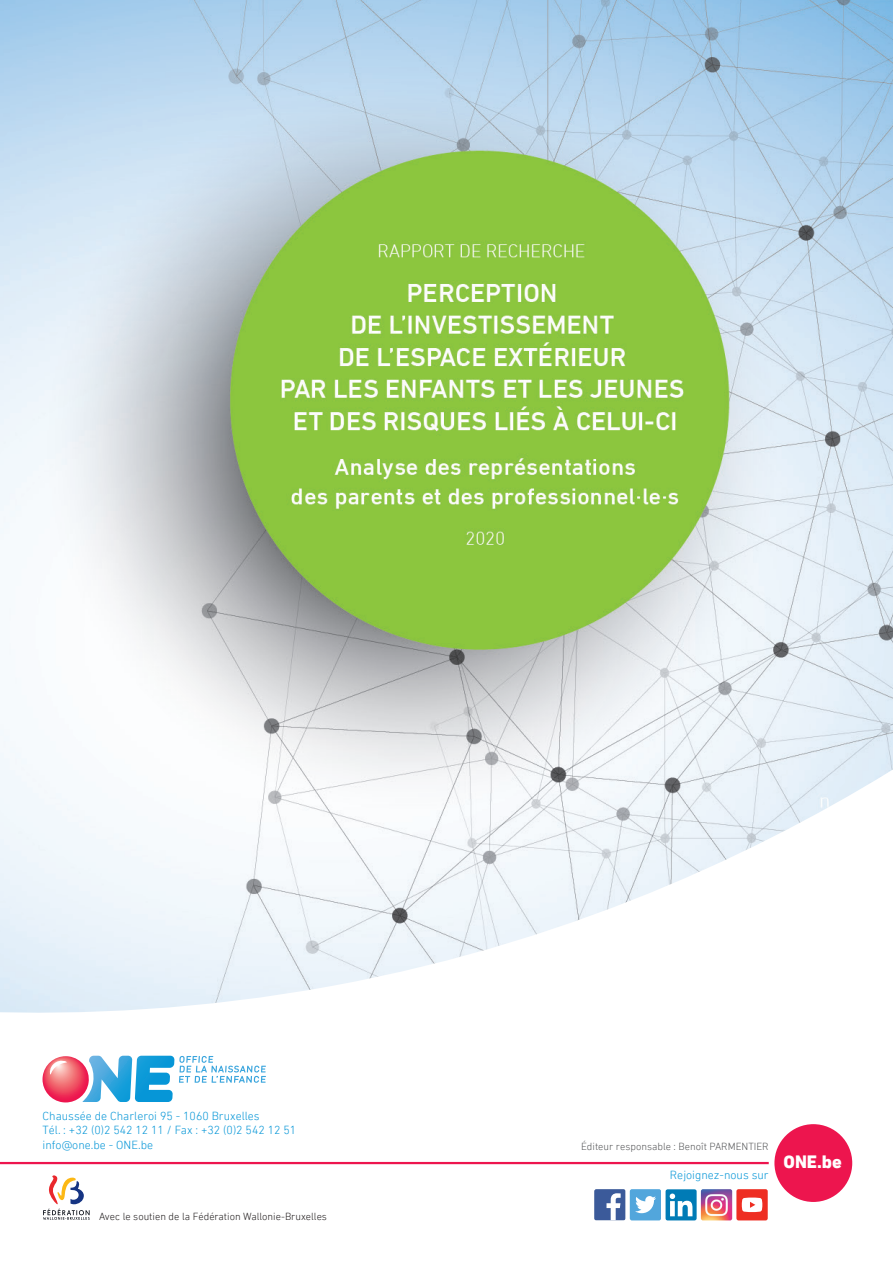
<style>
.page{position:relative;width:893px;height:1263px;background:#fff}
.page>*{position:absolute;margin:0;border:0;box-sizing:border-box;transform-origin:0 0}
.t1{font:800 18.3px "DIN Next LT Pro";color:#fff}
.t2{font:300 12px/14.4px "DIN Next LT Pro";color:#0696d7}
.t3{font:300 10.5px "DIN Next LT Pro";color:#231f20}
.t4{font:300 10.5px "DIN Next LT Pro";color:#57585a}
</style>
<div class="page">
<img style="left:0;top:0;width:893px;height:756px">
<svg style="left:0;top:756px;width:893px;height:465px"></svg>
<hr style="left:0;top:1162px;width:807px;height:2px;background:#ed154e">
<div style="left:772px;top:1121px;width:83px;height:84px;background:#ed154e;border-radius:50%"></div>
<div style="left:769px;top:1118px;width:89px;height:90px;border:6px solid #fff;border-radius:50%"></div>
<svg style="left:43px;top:1175px;width:47px;height:45px"></svg>
<svg style="left:43px;top:1056px;width:223px;height:46px"></svg>
<svg style="left:594px;top:1189px;width:103px;height:31px"></svg>
<img style="left:701px;top:1189px;width:31px;height:31px">
<svg style="left:736px;top:1189px;width:32px;height:31px"></svg>
<p class="t2" style="left:43px;top:1108px;width:255px">Chaussée de Charleroi 95 - 1060 Bruxelles<br>Tél. : +32 (0)2 542 12 11 / Fax : +32 (0)2 542 12 51 info@one.be - ONE.be</p>
<p class="t3" style="left:99px;top:1210px;width:230px">Avec le soutien de la Fédération Wallonie-Bruxelles</p>
<p class="t4" style="left:581px;top:1140px;width:189px">Éditeur responsable : Benoît PARMENTIER</p>
<p class="t2" style="left:670px;top:1168px;width:100px">Rejoignez-nous sur</p>
<h1 class="t1" style="left:783px;top:1151px;width:60px">ONE.be</h1>
</div>
